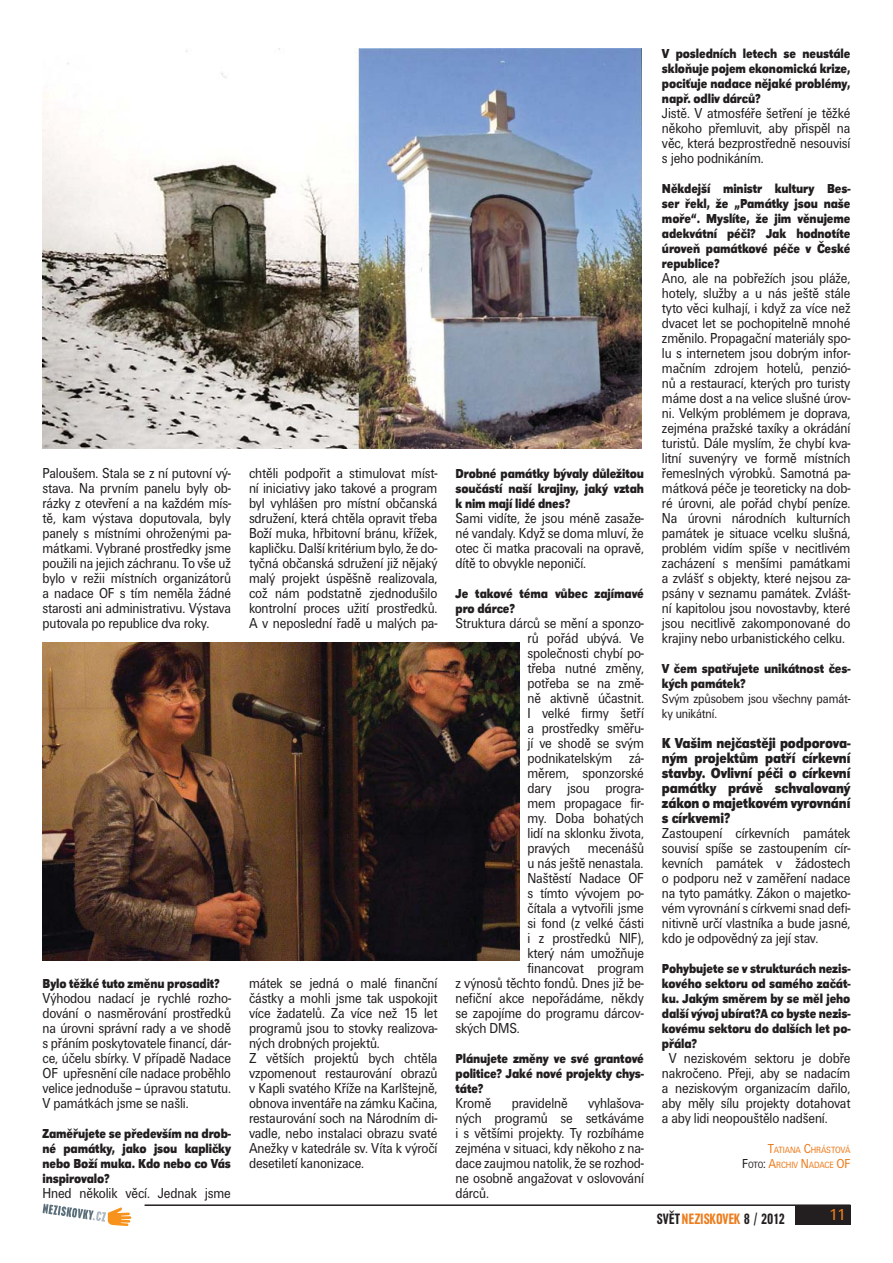
<style>
.page{position:relative;width:893px;height:1263px;background:#fff}
.page>*{position:absolute;margin:0;border:0;box-sizing:border-box;transform-origin:0 0}
.t1{font:16.5px "Unitus TEE Regular";color:#ec7d1e}
.t2{font:15.6px "URW Grotesk TEE Bold Condensed";letter-spacing:.01em;color:#231f20}
.t3{font:15px/15px "Unitus TEE Regular";letter-spacing:-.01em;color:#231f20;text-align:justify;scale:.85 1}
.t4{font:15px/15px "URW Grotesk TEE Bold";letter-spacing:-.01em;color:#231f20;text-align:justify;scale:.85 1}
.t5{font:13.5px/15px "URW Grotesk TEE Bold";letter-spacing:-.01em;color:#231f20;text-align:justify;scale:.85 1}
.t6{font:13.5px/15px "Unitus TEE Regular";letter-spacing:-.01em;color:#231f20;scale:.85 1}
.t7{font:9.45px/15px "Unitus TEE Regular";letter-spacing:-.015em;color:#ec7d1e;text-align:right;scale:.85 1}
.s1{font-size:13.5px}
.s2{font-size:13.5px;color:#231f20}
.s3{color:#231f20}
.s4{color:#ec7d1e}
</style>
<div class="page">
<svg style="left:43px;top:1204px;width:88px;height:22px"></svg>
<hr style="left:145px;top:1204px;width:705px;height:2px;background:#231f20">
<div style="left:795px;top:1205px;width:55px;height:20px;background:#231f20"></div>
<img style="left:43px;top:642px;width:476px;height:319px">
<img style="left:43px;top:48px;width:598px;height:401px">
<p class="t3" style="left:43px;top:466px;width:223px">Paloušem. Stala se z ní putovní vý&shy;stava. Na prvním panelu byly ob&shy;rázky z otevření a na každém mís&shy;tě, kam výstava doputovala, byly panely s místními ohroženými pa&shy;mátkami. Vybrané prostředky jsme použili na jejich záchranu. To vše už bylo v režii místních organizátorů a nadace OF s tím neměla žádné starosti ani administrativu. Výstava putovala po republice dva roky.</p>
<p class="t5" style="left:43px;top:977px;width:210px">Bylo těžké tuto změnu prosadit?</p>
<p class="t3" style="left:43px;top:991px;width:223px">Výhodou nadací je rychlé rozho&shy;dování o nasměrování prostředků na úrovni správní rady a ve shodě s přáním poskytovatele financí, dár&shy;ce, účelu sbírky. V případě Nadace OF upřesnění cíle nadace proběhlo velice jednoduše – úpravou statutu.<br>V památkách jsme se našli.</p>
<p class="t5" style="left:43px;top:1127px;width:223px">Zaměřujete se především na drob&shy;né památky, jako jsou kapličky nebo Boží muka. Kdo nebo co Vás inspirovalo?</p>
<p class="t3" style="left:43px;top:1186px;width:223px">Hned několik věcí. Jednak jsme</p>
<p class="t3" style="left:249px;top:466px;width:223px">chtěli podpořit a stimulovat míst&shy;ní iniciativy jako takové a program byl vyhlášen pro místní občanská sdružení, která chtěla opravit třeba Boží muka, hřbitovní bránu, křížek, kapličku. Další kritérium bylo, že do&shy;tyčná občanská sdružení již nějaký malý projekt úspěšně realizovala, což nám podstatně zjednodušilo kontrolní proces užití prostředků.<br>A v neposlední řadě u malých pa-</p>
<p class="t3" style="left:249px;top:976px;width:223px;text-align:left">mátek se jedná o malé finanční částky a mohli jsme tak uspokojit více žadatelů. Za více než 15 let programů jsou to stovky realizova&shy;ných drobných projektů.<br>Z větších projektů bych chtěla vzpomenout restaurování obrazů v Kapli svatého Kříže na Karlštejně, obnova inventáře na zámku Kačina, restaurování soch na Národním di&shy;vadle, nebo instalaci obrazu svaté<br>Anežky v katedrále sv. Víta k výročí desetiletí kanonizace.</p>
<p class="t5" style="left:455px;top:467px;width:223px">Drobné památky bývaly důležitou součástí naší krajiny, jaký vztah k nim mají lidé dnes?</p>
<p class="t3" style="left:455px;top:511px;width:223px">Sami vidíte, že jsou méně zasaže&shy;né vandaly. Když se doma mluví, že otec či matka pracovali na opravě, dítě to obvykle neponičí.</p>
<p class="t5" style="left:455px;top:587px;width:223px">Je takové téma vůbec zajímavé pro dárce?</p>
<p class="t3" style="left:455px;top:616px;width:223px">Struktura dárců se mění a sponzo-</p>
<p class="t3" style="left:527px;top:631px;width:139px">rů pořád ubývá. Ve</p>
<p class="t3" style="left:527px;top:646px;width:139px">společnosti chybí po-</p>
<p class="t3" style="left:527px;top:661px;width:139px">třeba nutné změny,</p>
<p class="t3" style="left:527px;top:676px;width:139px">potřeba se na změ-</p>
<p class="t3" style="left:527px;top:691px;width:139px">ně aktivně účastnit.</p>
<p class="t3" style="left:527px;top:706px;width:139px">I velké firmy šetří</p>
<p class="t3" style="left:527px;top:721px;width:139px">a prostředky směřu-</p>
<p class="t3" style="left:527px;top:736px;width:139px">jí ve shodě se svým</p>
<p class="t3" style="left:527px;top:751px;width:139px">podnikatelským zá-</p>
<p class="t3" style="left:527px;top:766px;width:138px">měrem, sponzorské</p>
<p class="t3" style="left:527px;top:781px;width:139px">dary jsou progra-</p>
<p class="t3" style="left:527px;top:796px;width:139px">mem propagace fir-</p>
<p class="t3" style="left:527px;top:811px;width:138px">my. Doba bohatých</p>
<p class="t3" style="left:527px;top:826px;width:139px">lidí na sklonku života,</p>
<p class="t3" style="left:527px;top:841px;width:139px">pravých mecenášů</p>
<p class="t3" style="left:527px;top:856px;width:138px">u nás ještě nenastala.</p>
<p class="t3" style="left:527px;top:871px;width:139px">Naštěstí Nadace OF</p>
<p class="t3" style="left:527px;top:886px;width:139px">s tímto vývojem po-</p>
<p class="t3" style="left:527px;top:901px;width:138px">čítala a vytvořili jsme</p>
<p class="t3" style="left:527px;top:916px;width:139px">si fond (z velké části</p>
<p class="t3" style="left:527px;top:931px;width:139px">i z prostředků NIF),</p>
<p class="t3" style="left:527px;top:946px;width:139px">který nám umožňuje</p>
<p class="t3" style="left:527px;top:961px;width:139px">financovat program</p>
<p class="t3" style="left:455px;top:976px;width:223px">z výnosů těchto fondů. Dnes již be-</p>
<p class="t3" style="left:455px;top:991px;width:223px">nefiční akce nepořádáme, někdy</p>
<p class="t3" style="left:455px;top:1006px;width:223px">se zapojíme do programu dárcov-</p>
<p class="t3" style="left:455px;top:1021px;width:77px">ských DMS.</p>
<p class="t5" style="left:455px;top:1052px;width:223px">Plánujete změny ve své grantové politice? Jaké nové projekty chys&shy;táte?</p>
<p class="t3" style="left:455px;top:1096px;width:44px">Kromě</p>
<p class="t3" style="left:512px;top:1096px;width:68px">pravidelně</p>
<p class="t3" style="left:455px;top:1096px;width:223px;text-indent:133px">vyhlašova&shy;ných programů se setkáváme i s většími projekty. Ty rozbíháme zejména v situaci, kdy někoho z na&shy;dace zaujmou natolik, že se rozhod&shy;ne osobně angažovat v oslovování dárců.</p>
<p class="t5" style="left:662px;top:47px;width:223px">V posledních letech se neustále skloňuje pojem ekonomická krize, pociťuje nadace nějaké problémy, např. odliv dárců?</p>
<p class="t3" style="left:662px;top:106px;width:223px">Jistě. V atmosféře šetření je těžké někoho přemluvit, aby přispěl na věc, která bezprostředně nesouvisí s jeho podnikáním.</p>
<p class="t5" style="left:662px;top:182px;width:223px">Někdejší ministr kultury Bes&shy;ser řekl, že „Památky jsou naše moře“. Myslíte, že jim věnujeme adekvátní péči? Jak hodnotíte úroveň památkové péče v České republice?</p>
<p class="t3" style="left:662px;top:271px;width:223px">Ano, ale na pobřežích jsou pláže, hotely, služby a u nás ještě stále tyto věci kulhají, i když za více než dvacet let se pochopitelně mnohé změnilo. Propagační materiály spo&shy;lu s internetem jsou dobrým infor&shy;mačním zdrojem hotelů, penzió&shy;nů a restaurací, kterých pro turisty máme dost a na velice slušné úrov&shy;ni. Velkým problémem je doprava, zejména pražské taxíky a okrádání turistů. Dále myslím, že chybí kva&shy;litní suvenýry ve formě místních řemeslných výrobků. Samotná pa&shy;mátková péče je teoreticky na dob&shy;ré úrovni, ale pořád chybí peníze.<br>Na úrovni národních kulturních památek je situace vcelku slušná, problém vidím spíše v necitlivém zacházení s menšími památkami a zvlášť s objekty, které nejsou za&shy;psány v seznamu památek. Zvlášt&shy;ní kapitolou jsou novostavby, které jsou necitlivě zakomponované do krajiny nebo urbanistického celku.</p>
<p class="t5" style="left:662px;top:662px;width:223px">V čem spatřujete unikátnost čes&shy;kých památek?</p>
<p class="t6" style="left:662px;top:692px;width:223px">Svým způsobem jsou všechny památ&shy;ky unikátní.</p>
<p class="t4" style="left:662px;top:736px;width:223px">K Vašim nejčastěji podporova&shy;ným projektům patří církevní stavby. Ovlivní péči o církevní památky právě schvalovaný zákon o majetkovém vyrovnání s církvemi?</p>
<p class="t3" style="left:662px;top:826px;width:223px">Zastoupení církevních památek souvisí spíše se zastoupením cír&shy;kevních památek v žádostech o podporu než v zaměření nadace na tyto památky. Zákon o majetko&shy;vém vyrovnání s církvemi snad defi&shy;nitivně určí vlastníka a bude jasné, kdo je odpovědný za její stav.</p>
<p class="t5" style="left:662px;top:962px;width:223px">Pohybujete se v strukturách nezis&shy;kového sektoru od samého začát&shy;ku. Jakým směrem by se měl jeho další vývoj ubírat?A co byste nezis&shy;kovému sektoru do dalších let po&shy;přála?</p>
<p class="t3" style="left:662px;top:1051px;width:223px;text-indent:7px">V neziskovém sektoru je dobře nakročeno. Přeji, aby se nadacím a neziskovým organizacím dařilo, aby měly sílu projekty dotahovat a aby lidi neopouštělo nadšení.</p>
<p class="t7" style="left:742px;top:1143px;width:129px"><span class="s1">T</span>ATIANA <span class="s1">C</span>HRÁSTOVÁ<br><span class="s2">F</span><span class="s3">OTO</span><span class="s2">:</span> <span class="s1">A</span>RCHIV <span class="s1">N</span>ADACE <span class="s1">OF</span></p>
<p class="t2" style="left:657px;top:1213px;width:130px">SVĚT<span class="s4">NEZISKOVEK</span> 8 / 2012</p>
<p class="t1" style="left:828px;top:1208px;width:20px">11</p>
</div>
